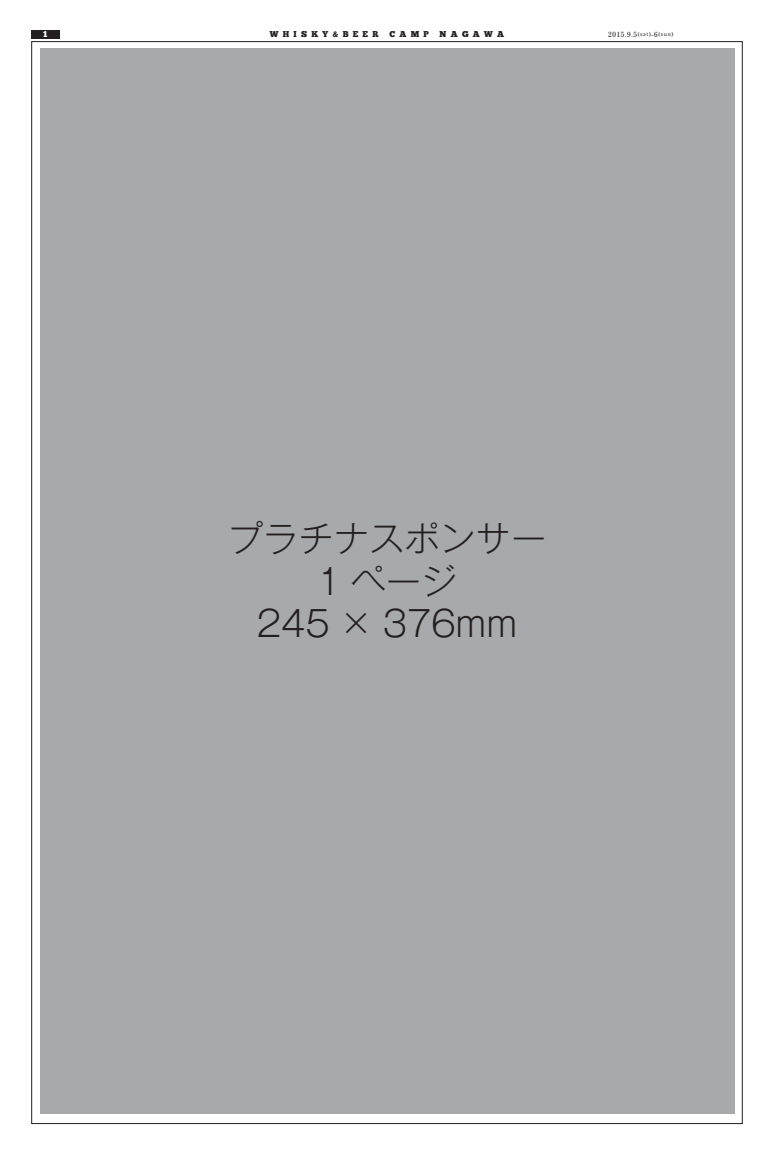
<style>
.page{position:relative;width:774px;height:1151px;background:#fff}
.page>*{position:absolute;margin:0;border:0;box-sizing:border-box;transform-origin:0 0}
.t1{font:300 35.4px/42.5px "Gothic MB101 Pro";color:#231f20;text-align:center}
.t2{font:8.5px "Chunk Five";letter-spacing:.5em;color:#231f20}
.t3{font:8.5px "Chunk Five";color:#fff}
.t4{font:500 7.1px "Ryumin Pro";color:#231f20}
.s1{font-size:5.7px}
</style>
<div class="page">
<div style="left:40px;top:48px;width:694px;height:1066px;background:#a8a9ad"></div>
<div style="left:31px;top:30px;width:29px;height:8px;background:#231f20"></div>
<p class="t3" style="left:43px;top:29px;width:6px">1</p>
<p class="t2" style="left:270px;top:29px;width:110px">WHISKY&amp;BEER</p>
<p class="t2" style="left:389px;top:29px;width:41px">CAMP</p>
<p class="t2" style="left:440px;top:29px;width:66px">NAGAWA</p>
<p class="t4" style="left:608px;top:28px;width:67px">2015.9.5<span class="s1">(sat)</span>-6<span class="s1">(sun)</span></p>
<p class="t1" style="left:227px;top:512px;width:320px">プラチナスポンサー<br>1 ページ<br>245 × 376mm</p>
</div>
